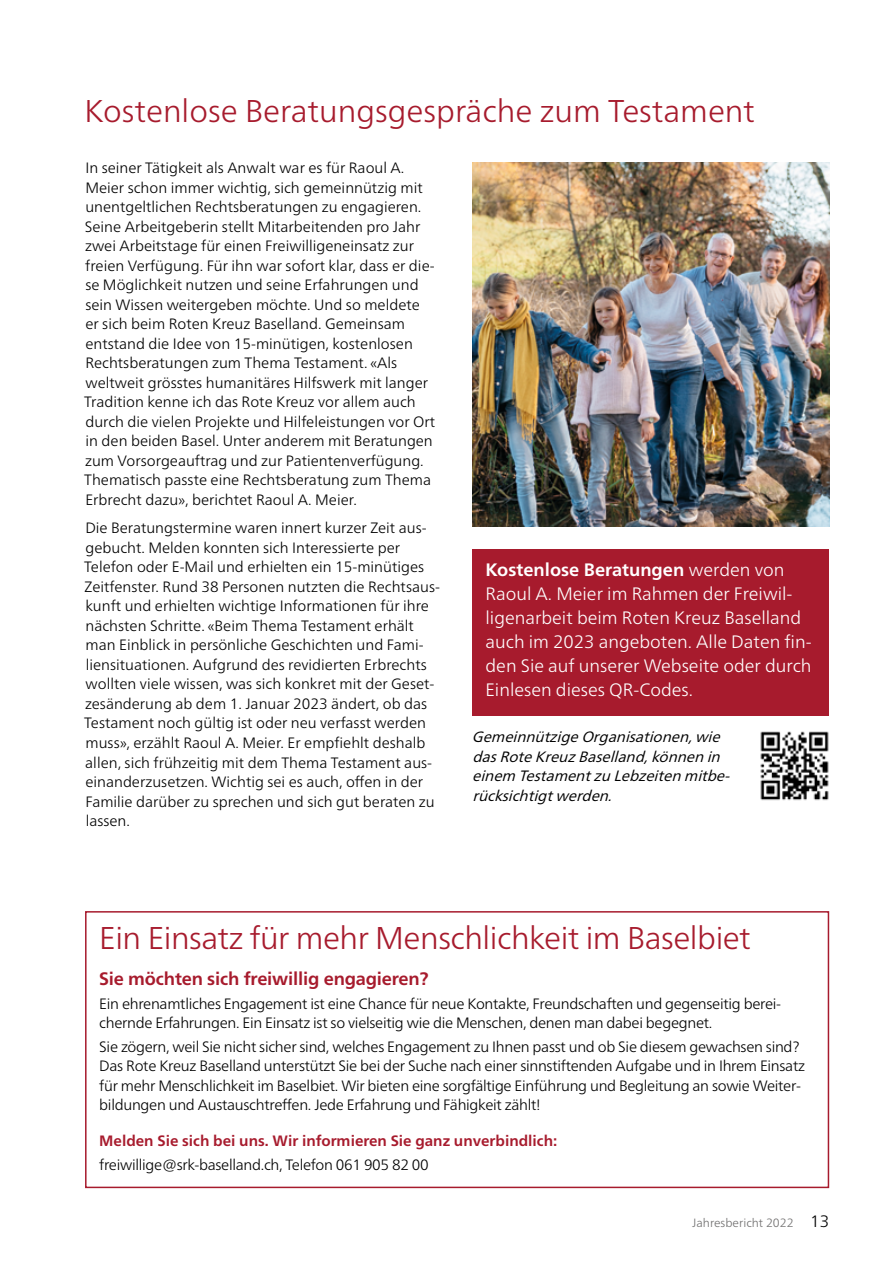
<style>
.page{position:relative;width:893px;height:1263px;background:#fff}
.page>*{position:absolute;margin:0;border:0;box-sizing:border-box;transform-origin:0 0}
.t1{font:300 31.5px "Frutiger Neue LTW1 G";letter-spacing:-.015em;color:#a71b2d}
.t2{font:300 18px/24px "Frutiger Neue LTW1 G";color:#fff}
.t3{font:700 18px "Frutiger Neue LTW1 G";letter-spacing:-.01em;color:#a71b2d}
.t4{font:300 15px/19.5px "Frutiger Neue LTW1 G";color:#000}
.t5{font:300 15px/19.5px "Frutiger Neue LTW1 G";letter-spacing:-.02em;color:#000}
.t6{font:italic 15px/19.5px "Frutiger Neue LTW1 G";color:#000}
.t7{font:700 15px "Frutiger Neue LTW1 G";color:#a71b2d}
.t8{font:300 12px "Frutiger Neue LTW1 G";color:#706f6f}
.s1{font-weight:700}
.s2{font-size:16.5px;color:#000}
</style>
<div class="page">
<div style="left:85px;top:911px;width:744px;height:277px;border:2px solid #a71b2d"></div>
<div style="left:473px;top:549px;width:356px;height:167px;background:#a71b2d"></div>
<img style="left:760px;top:731px;width:69px;height:70px">
<img style="left:472px;top:162px;width:357px;height:364px">
<h1 class="t1" style="left:84px;top:92px;width:672px">Kostenlose Beratungsgespräche zum Testament</h1>
<p class="t4" style="left:84px;top:158px;width:353px">In seiner Tätigkeit als Anwalt war es für Raoul A.<br>Meier schon immer wichtig, sich gemeinnützig mit unentgeltlichen Rechtsberatungen zu engagieren.<br>Seine Arbeitgeberin stellt Mitarbeitenden pro Jahr zwei Arbeitstage für einen Freiwilligeneinsatz zur freien Verfügung. Für ihn war sofort klar, dass er die&shy;se Möglichkeit nutzen und seine Erfahrungen und sein Wissen weitergeben möchte. Und so meldete er sich beim Roten Kreuz Baselland. Gemeinsam entstand die Idee von 15-minütigen, kostenlosen Rechtsberatungen zum Thema Testament. «Als weltweit grösstes humanitäres Hilfswerk mit langer Tradition kenne ich das Rote Kreuz vor allem auch durch die vielen Projekte und Hilfeleistungen vor Ort in den beiden Basel. Unter anderem mit Beratungen zum Vorsorgeauftrag und zur Patientenverfügung.<br>Thematisch passte eine Rechtsberatung zum Thema Erbrecht dazu», berichtet Raoul A. Meier.</p>
<p class="t4" style="left:84px;top:518px;width:357px">Die Beratungstermine waren innert kurzer Zeit aus&shy;gebucht. Melden konnten sich Interessierte per Telefon oder E-Mail und erhielten ein 15-minütiges Zeitfenster. Rund 38 Personen nutzten die Rechtsaus&shy;kunft und erhielten wichtige Informationen für ihre nächsten Schritte. «Beim Thema Testament erhält man Einblick in persönliche Geschichten und Fami&shy;liensituationen. Aufgrund des revidierten Erbrechts wollten viele wissen, was sich konkret mit der Geset&shy;zesänderung ab dem 1. Januar 2023 ändert, ob das Testament noch gültig ist oder neu verfasst werden muss», erzählt Raoul A. Meier. Er empfiehlt deshalb allen, sich frühzeitig mit dem Thema Testament aus&shy;einanderzusetzen. Wichtig sei es auch, offen in der Familie darüber zu sprechen und sich gut beraten zu lassen.</p>
<p class="t2" style="left:485px;top:557px;width:328px"><span class="s1">Kostenlose Beratungen</span> werden von Raoul A. Meier im Rahmen der Freiwil&shy;ligenarbeit beim Roten Kreuz Baselland auch im 2023 angeboten. Alle Daten fin&shy;den Sie auf unserer Webseite oder durch Einlesen dieses QR-Codes.</p>
<p class="t6" style="left:472px;top:727px;width:264px">GemeinnützigeOrganisationen,wie dasRoteKreuzBaselland,können in einem Testamentzu Lebzeiten mitbe&shy;rücksichtigtwerden.</p>
<h1 class="t1" style="left:99px;top:919px;width:653px">Ein Einsatz für mehr Menschlichkeit im Baselbiet</h1>
<p class="t3" style="left:99px;top:968px;width:331px">Sie möchten sich freiwillig engagieren?</p>
<p class="t5" style="left:99px;top:993px;width:683px">Ein ehrenamtliches Engagement ist eine Chance für neue Kontakte, Freundschaften und gegenseitig berei&shy;chernde Erfahrungen. Ein Einsatz ist so vielseitig wie die Menschen, denen man dabei begegnet.</p>
<p class="t5" style="left:99px;top:1037px;width:707px">Sie zögern, weil Sie nicht sicher sind, welches Engagement zu Ihnen passt und ob Sie diesem gewachsen sind?<br>Das Rote Kreuz Baselland unterstützt Sie bei der Suche nach einer sinnstiftenden Aufgabe und in Ihrem Einsatz für mehr Menschlichkeit im Baselbiet. Wir bieten eine sorgfältige Einführung und Begleitung an sowie Weiter&shy;bildungen und Austauschtreffen. Jede Erfahrung und Fähigkeit zählt!</p>
<p class="t7" style="left:99px;top:1132px;width:460px">Melden Sie sich bei uns. Wir informieren Sie ganz unverbindlich:</p>
<p class="t5" style="left:99px;top:1154px;width:331px">freiwillige@srk-baselland.ch, Telefon 061 905 82 00</p>
<p class="t8" style="left:692px;top:1215px;width:138px">Jahresbericht 2022 <span class="s2">13</span></p>
</div>
